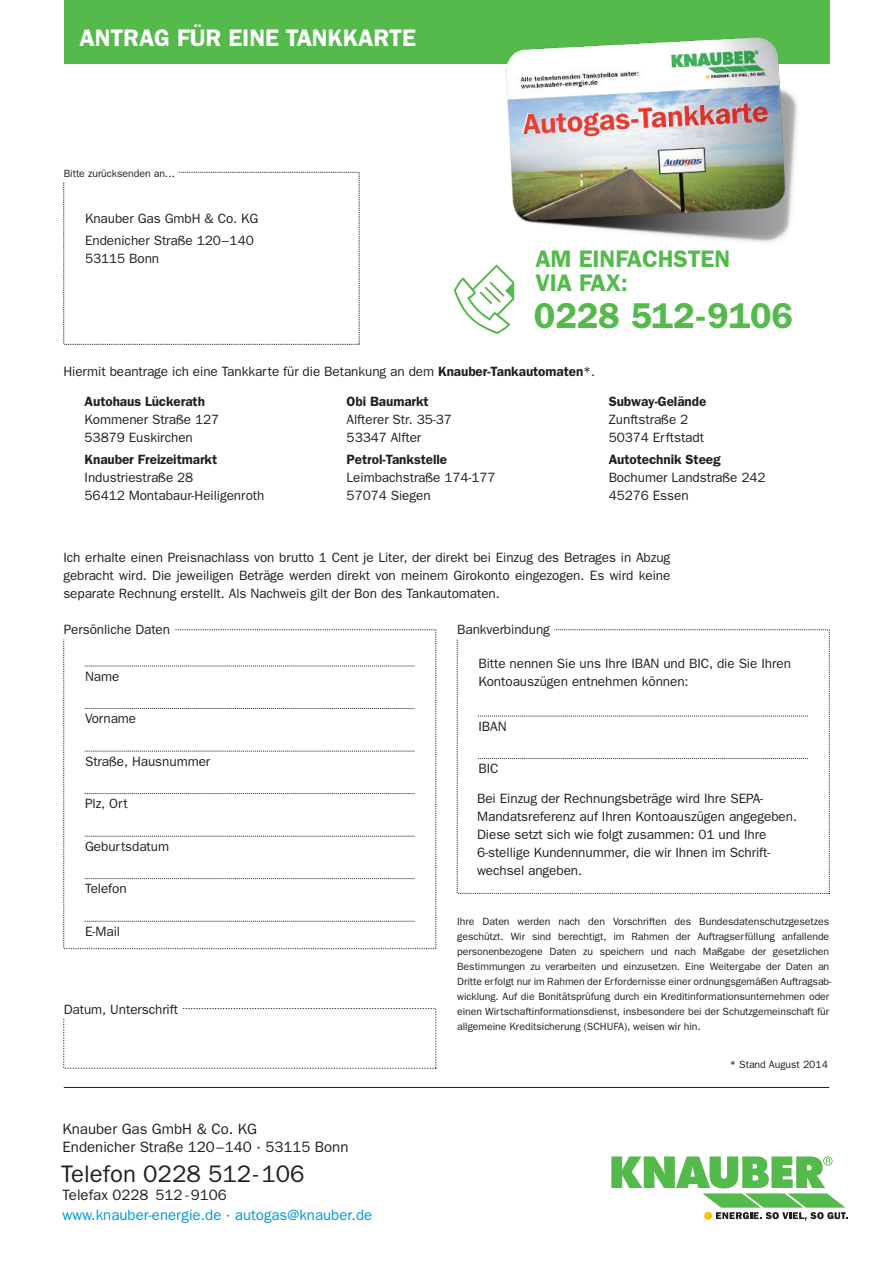
<style>
.page{position:relative;width:893px;height:1263px;background:#fff}
.page>*{position:absolute;margin:0;border:0;box-sizing:border-box;transform-origin:0 0}
.t1{font:600 36px "Franklin Gothic";letter-spacing:-.005em;color:#55ba4c}
.t2{font:600 24px "Franklin Gothic";letter-spacing:-.005em;color:#fff}
.t3{font:600 24px/24px "Franklin Gothic";letter-spacing:-.005em;color:#55ba4c}
.t4{font:24px "Franklin Gothic";color:#231f20}
.t5{font:15px/18px "Franklin Gothic";color:#231f20}
.t6{font:15px "Franklin Gothic";color:#0095d9}
.t7{font:13.5px/18px "Franklin Gothic";letter-spacing:-.005em;color:#231f20}
.t8{font:600 13.5px "Franklin Gothic";letter-spacing:-.005em;color:#231f20}
.t9{font:10.5px/15px "Franklin Gothic";letter-spacing:-.005em;color:#231f20}
.s1{font-weight:600}
</style>
<div class="page">
<div style="left:64px;top:0;width:765px;height:64px;background:#55ba4c"></div>
<svg style="left:611px;top:1156px;width:236px;height:65px"></svg>
<div style="left:704px;top:1212px;width:8px;height:8px;background:#fdbe12;border-radius:50%"></div>
<svg style="left:63px;top:182px;width:2px;height:53px"></svg>
<svg style="left:454px;top:264px;width:60px;height:70px"></svg>
<svg style="left:63px;top:1008px;width:126px;height:61px"></svg>
<svg style="left:63px;top:629px;width:352px;height:61px"></svg>
<svg style="left:85px;top:708px;width:330px;height:1px"></svg>
<svg style="left:85px;top:751px;width:330px;height:1px"></svg>
<svg style="left:85px;top:793px;width:330px;height:1px"></svg>
<svg style="left:478px;top:758px;width:330px;height:1px"></svg>
<svg style="left:478px;top:716px;width:330px;height:1px"></svg>
<svg style="left:85px;top:836px;width:330px;height:1px"></svg>
<svg style="left:85px;top:878px;width:330px;height:1px"></svg>
<svg style="left:85px;top:921px;width:330px;height:1px"></svg>
<svg style="left:456px;top:629px;width:112px;height:62px"></svg>
<hr style="left:64px;top:1087px;width:765px;height:1px;background:#231f20">
<img style="left:506px;top:37px;width:292px;height:206px">
<h2 class="t2" style="left:80px;top:23px;width:338px">ANTRAG FÜR EINE TANKKARTE</h2>
<p class="t9" style="left:64px;top:166px;width:113px">Bitte zurücksenden an…</p>
<p class="t7" style="left:85px;top:207px;width:175px;line-height:22.2px">Knauber Gas GmbH &amp; Co. KG<br>Endenicher Straße 120–140</p>
<p class="t7" style="left:85px;top:249px;width:76px">53115 Bonn</p>
<h2 class="t3" style="left:535px;top:246px;width:196px">AM EINFACHSTEN<br>VIA FAX:</h2>
<h1 class="t1" style="left:534px;top:295px;width:261px">0228 512-9106</h1>
<p class="t7" style="left:63px;top:362px;width:533px">Hiermit beantrage ich eine Tankkarte für die Betankung an dem <span class="s1">Knauber-Tankautomaten</span>*.</p>
<p class="t8" style="left:85px;top:393px;width:122px">Autohaus Lückerath</p>
<p class="t7" style="left:85px;top:410px;width:136px">Kommener Straße 127<br>53879 Euskirchen</p>
<p class="t8" style="left:85px;top:451px;width:134px">Knauber Freizeitmarkt</p>
<p class="t7" style="left:85px;top:468px;width:181px">Industriestraße 28<br>56412 Montabaur-Heiligenroth</p>
<p class="t8" style="left:347px;top:393px;width:84px">Obi Baumarkt</p>
<p class="t7" style="left:347px;top:410px;width:107px">Alfterer Str. 35-37<br>53347 Alfter</p>
<p class="t8" style="left:347px;top:451px;width:102px">Petrol-Tankstelle</p>
<p class="t7" style="left:347px;top:468px;width:150px">Leimbachstraße 174-177<br>57074 Siegen</p>
<p class="t8" style="left:609px;top:393px;width:99px">Subway-Gelände</p>
<p class="t7" style="left:609px;top:410px;width:97px">Zunftstraße 2<br>50374 Erftstadt</p>
<p class="t8" style="left:609px;top:451px;width:114px">Autotechnik Steeg</p>
<p class="t7" style="left:609px;top:468px;width:159px">Bochumer Landstraße 242<br>45276 Essen</p>
<p class="t7" style="left:63px;top:548px;width:608px;text-align:justify">Ich erhalte einen Preisnachlass von brutto 1 Cent je Liter, der direkt bei Einzug des Betrages in Abzug gebracht wird. Die jeweiligen Beträge werden direkt von meinem Girokonto eingezogen. Es wird keine separate Rechnung erstellt. Als Nachweis gilt der Bon des Tankautomaten.</p>
<p class="t7" style="left:64px;top:621px;width:108px">Persönliche Daten</p>
<p class="t7" style="left:85px;top:667px;width:36px">Name</p>
<p class="t7" style="left:85px;top:709px;width:53px">Vorname</p>
<p class="t7" style="left:85px;top:752px;width:127px">Straße, Hausnummer</p>
<p class="t7" style="left:85px;top:794px;width:44px">Plz, Ort</p>
<p class="t7" style="left:85px;top:837px;width:86px">Geburtsdatum</p>
<p class="t7" style="left:85px;top:879px;width:43px">Telefon</p>
<p class="t7" style="left:85px;top:922px;width:37px">E-Mail</p>
<p class="t7" style="left:64px;top:1000px;width:116px">Datum, Unterschrift</p>
<p class="t5" style="left:63px;top:1120px;width:287px">Knauber Gas GmbH &amp; Co. KG<br>Endenicher Straße 120–140 · 53115 Bonn</p>
<h2 class="t4" style="left:61px;top:1160px;width:245px">Telefon 0228 512-106</h2>
<p class="t5" style="left:63px;top:1185px;width:166px">Telefax 0228 512 -9106</p>
<p class="t6" style="left:63px;top:1206px;width:311px">www.knauber-energie.de · autogas@knauber.de</p>
<p class="t7" style="left:457px;top:621px;width:94px">Bankverbindung</p>
<p class="t7" style="left:478px;top:654px;width:314px">Bitte nennen Sie uns Ihre IBAN und BIC, die Sie Ihren<br>Kontoauszügen entnehmen können:</p>
<p class="t7" style="left:478px;top:717px;width:30px">IBAN</p>
<p class="t7" style="left:478px;top:759px;width:22px">BIC</p>
<p class="t7" style="left:477px;top:789px;width:321px">Bei Einzug der Rechnungsbeträge wird Ihre SEPA-Mandatsreferenz auf Ihren Kontoauszügen angegeben.<br>Diese setzt sich wie folgt zusammen: 01 und Ihre 6-stellige Kundennummer, die wir Ihnen im Schrift&shy;wechsel angeben.</p>
<p class="t9" style="left:457px;top:914px;width:376px">Ihre Daten werden nach den Vorschriften des Bundesdatenschutzgesetzes geschützt. Wir sind berechtigt, im Rahmen der Auftragserfüllung anfallende personenbezogene Daten zu speichern und nach Maßgabe der gesetzlichen Bestimmungen zu verarbeiten und einzusetzen. Eine Weitergabe der Daten an Dritte erfolgt nur im Rahmen der Erfordernisse einer ordnungsgemäßen Auftragsab&shy;wicklung. Auf die Bonitätsprüfung durch ein Kreditinformationsunternehmen oder einen Wirtschaftinformationsdienst, insbesondere bei der Schutzgemeinschaft für allgemeine Kreditsicherung (SCHUFA), weisen wir hin.</p>
<p class="t9" style="left:730px;top:1057px;width:100px">* Stand August 2014</p>
</div>
